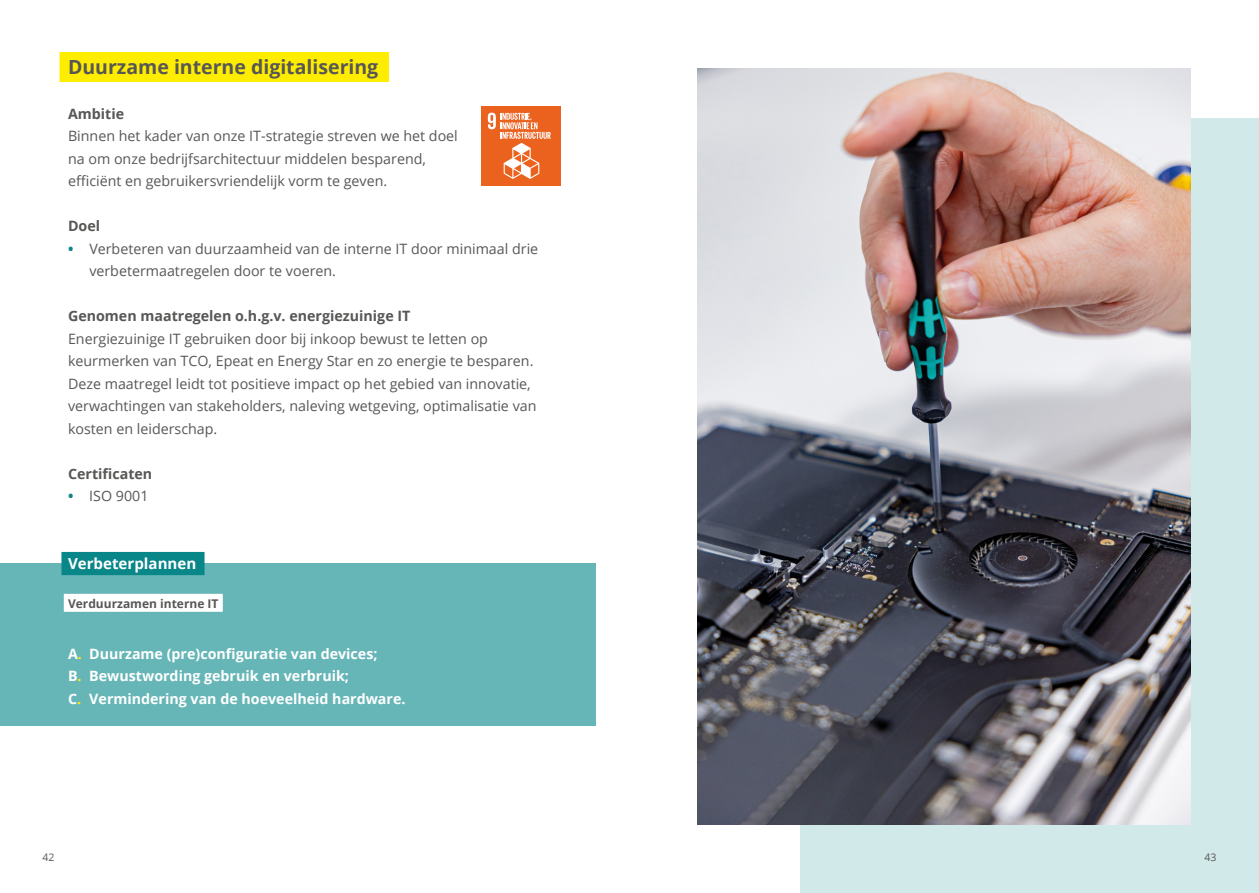
<style>
.page{position:relative;width:1259px;height:893px;background:#fff}
.page>*{position:absolute;margin:0;border:0;box-sizing:border-box;transform-origin:0 0}
.t1{font:700 19.5px "Open Sans";color:#575756}
.t2{font:700 15.15px "Open Sans";color:#fff}
.t3{font:14.25px/22.5px "Open Sans";color:#575756}
.t4{font:700 14.25px/22.5px "Open Sans";color:#fff}
.t5{font:700 14.25px "Open Sans";color:#575756}
.t6{font:700 12px "Open Sans";color:#575756}
.t7{font:10.5px "Open Sans";color:#575756}
.s1{font-weight:700;color:#098688}
.s2{color:#ffed00}
</style>
<div class="page">
<div style="left:60px;top:52px;width:329px;height:30px;background:#ffed00"></div>
<div style="left:481px;top:106px;width:80px;height:80px;background:#eb611e"></div>
<svg style="left:488px;top:113px;width:63px;height:66px"></svg>
<div style="left:0;top:563px;width:595px;height:163px;background:#67b6b7"></div>
<div style="left:61px;top:552px;width:143px;height:23px;background:#098688"></div>
<div style="left:64px;top:594px;width:159px;height:18px;background:#fff"></div>
<div style="left:801px;top:119px;width:458px;height:774px;background:#d1e9e8"></div>
<img style="left:697px;top:68px;width:494px;height:757px">
<h1 class="t1" style="left:68px;top:53px;width:312px">Duurzame interne digitalisering</h1>
<p class="t5" style="left:68px;top:103px;width:58px">Ambitie</p>
<p class="t3" style="left:68px;top:124px;width:391px">Binnen het kader van onze IT-strategie streven we het doel na om onze bedrijfsarchitectuur middelen besparend, efficiënt en gebruikersvriendelijk vorm te geven.</p>
<p class="t5" style="left:68px;top:216px;width:34px">Doel</p>
<p class="t3" style="left:89px;top:237px;width:450px;text-indent:-21px"><span class="s1">•</span> Verbeteren van duurzaamheid van de interne IT door minimaal drie verbetermaatregelen door te voeren.</p>
<p class="t5" style="left:68px;top:306px;width:344px">Genomen maatregelen o.h.g.v. energiezuinige IT</p>
<p class="t3" style="left:68px;top:327px;width:470px">Energiezuinige IT gebruiken door bij inkoop bewust te letten op keurmerken van TCO, Epeat en Energy Star en zo energie te besparen.<br>Deze maatregel leidt tot positieve impact op het gebied van innovatie, verwachtingen van stakeholders, naleving wetgeving, optimalisatie van kosten en leiderschap.</p>
<p class="t5" style="left:68px;top:463px;width:86px">Certificaten</p>
<p class="t3" style="left:68px;top:484px;width:82px"><span class="s1">•</span> ISO 9001</p>
<p class="t2" style="left:68px;top:552px;width:130px">Verbeterplannen</p>
<p class="t6" style="left:68px;top:595px;width:152px">Verduurzamen interne IT</p>
<p class="t4" style="left:68px;top:642px;width:339px">A<span class="s2">.</span> Duurzame (pre)configuratie van devices;<br>B<span class="s2">.</span> Bewustwording gebruik en verbruik;<br>C<span class="s2">.</span> Vermindering van de hoeveelheid hardware.</p>
<p class="t7" style="left:43px;top:850px;width:14px">42</p>
<p class="t7" style="left:1204px;top:850px;width:14px">43</p>
</div>
